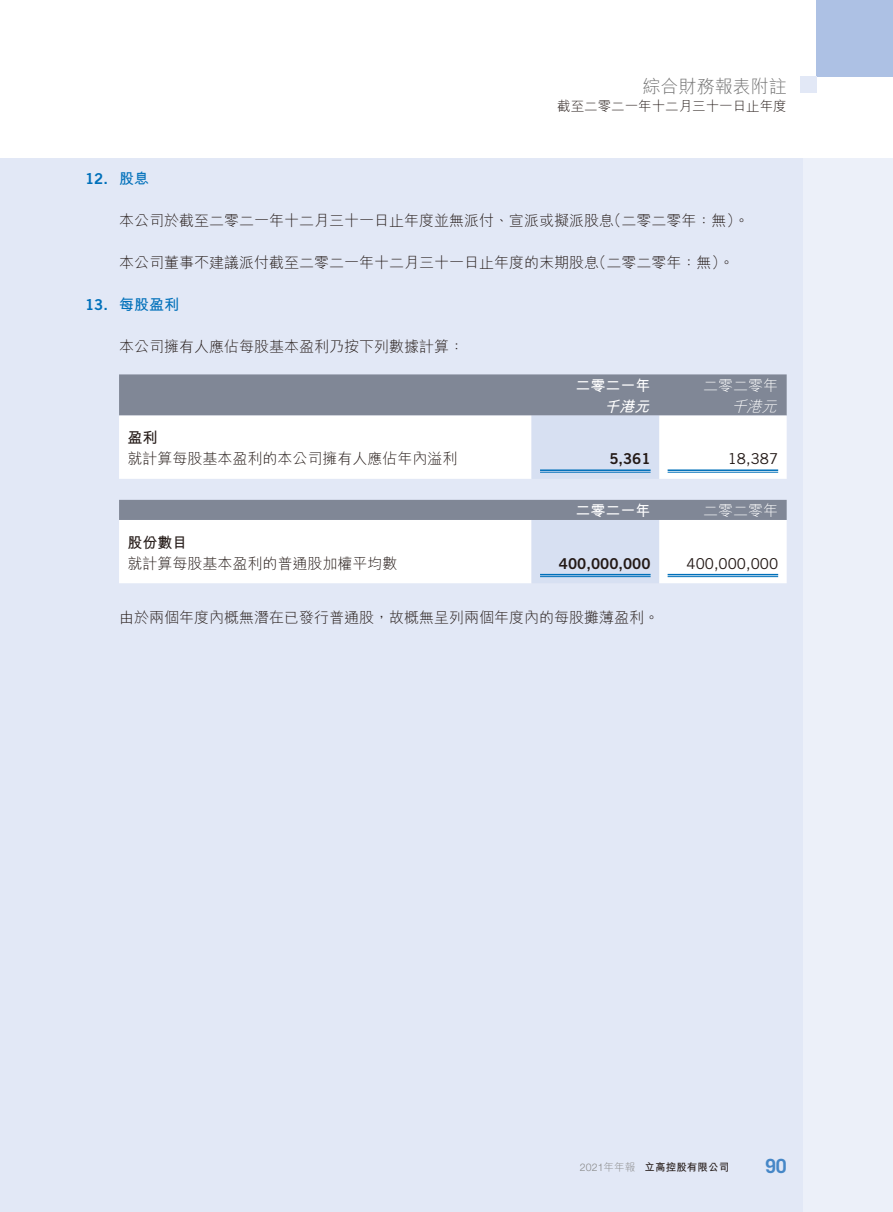
<style>
.page{position:relative;width:893px;height:1212px;background:#fff}
.page>*{position:absolute;margin:0;border:0;box-sizing:border-box;transform-origin:0 0}
.t1{font:700 19.5px "Trade Gothic LT Std";color:#4687c7}
.t2{font:18px "M Hei HK Light E Ten B5 H";color:#717171}
.t3{font:15px "M Hei HK Light E Ten B5 H";color:#231916}
.t4{font:15px "Trade Gothic LT Std";color:#231916}
.t5{font:15px "Trade Gothic LT Std Bd 2";color:#231916}
.t6{font:15px "M Hei HK Bold E Ten B5 H";color:#fff}
.t7{font:15px "M Hei HK Light E Ten B5 H";color:#fff}
.t8{font:15px "M Hei HK Bold E Ten B5 H";color:#0070ba}
.t9{font:15px "M Hei HK Bold E Ten B5 H";color:#231916}
.t10{font:15px "Trade Gothic LT Std Bd 2";color:#0070ba}
.t11{font:italic 15px "M Hei HK Bold E Ten B5 H";color:#fff}
.t12{font:italic 15px "M Hei HK Light E Ten B5 H";color:#fff}
.t13{font:13.5px "M Hei HK Light E Ten B5 H";color:#231916}
.t14{font:10.5px "M Hei HK Bold E Ten B5 H";letter-spacing:.01em;color:#231916}
.s1{font-family:"M Hei HK Bold E Ten B5 H"}
.s2{font-family:"Trade Gothic LT Std Bd 2"}
.s3{font-family:"Helvetica Neue LT Std";font-weight:300;color:#898989}
.s4{font-family:"M Hei HK Light E Ten B5 H";color:#898989}
</style>
<div class="page">
<div style="left:816px;top:0;width:77px;height:77px;background:#adc1e4"></div>
<div style="left:800px;top:77px;width:16px;height:16px;background:#e2e8f6"></div>
<div style="left:0;top:158px;width:893px;height:1054px;background:#ecf0f9"></div>
<div style="left:0;top:158px;width:803px;height:1054px;background:#e2e8f6"></div>
<svg style="left:119px;top:374px;width:668px;height:105px;background:#c8ccd4"></svg>
<hr style="left:540px;top:469px;width:111px;height:2px;background:#0070ba">
<hr style="left:540px;top:472px;width:111px;height:1px;background:#0070ba">
<hr style="left:668px;top:469px;width:110px;height:2px;background:#0070ba">
<hr style="left:668px;top:472px;width:110px;height:1px;background:#0070ba">
<svg style="left:119px;top:500px;width:668px;height:83px;background:#d9dde3"></svg>
<hr style="left:540px;top:574px;width:111px;height:1px;background:#0070ba">
<hr style="left:540px;top:576px;width:111px;height:1px;background:#0070ba">
<hr style="left:668px;top:574px;width:110px;height:1px;background:#0070ba">
<hr style="left:668px;top:576px;width:110px;height:1px;background:#0070ba">
<p class="t2" style="left:643px;top:79px;width:146px">綜合財務報表附註</p>
<p class="t13" style="left:557px;top:101px;width:231px">截至二零二一年十二月三十一日止年度</p>
<p class="t10" style="left:85px;top:173px;width:66px">12. <span class="s1">股息</span></p>
<p class="t3" style="left:119px;top:214px;width:632px">本公司於截至二零二一年十二月三十一日止年度並無派付、宣派或擬派股息（二零二零年：無）。</p>
<p class="t3" style="left:119px;top:256px;width:617px">本公司董事不建議派付截至二零二一年十二月三十一日止年度的末期股息（二零二零年：無）。</p>
<p class="t8" style="left:85px;top:298px;width:96px"><span class="s2">13.</span> 每股盈利</p>
<p class="t3" style="left:119px;top:340px;width:347px">本公司擁有人應佔每股基本盈利乃按下列數據計算：</p>
<p class="t6" style="left:576px;top:379px;width:76px">二零二一年</p>
<p class="t7" style="left:703px;top:379px;width:76px">二零二零年</p>
<p class="t11" style="left:604px;top:400px;width:50px">千港元</p>
<p class="t12" style="left:732px;top:400px;width:51px">千港元</p>
<p class="t9" style="left:128px;top:432px;width:31px">盈利</p>
<p class="t3" style="left:128px;top:453px;width:331px">就計算每股基本盈利的本公司擁有人應佔年內溢利</p>
<p class="t5" style="left:609px;top:453px;width:43px">5,361</p>
<p class="t4" style="left:728px;top:453px;width:52px">18,387</p>
<p class="t6" style="left:576px;top:505px;width:76px">二零二一年</p>
<p class="t7" style="left:703px;top:505px;width:76px">二零二零年</p>
<p class="t9" style="left:128px;top:536px;width:61px">股份數目</p>
<p class="t3" style="left:128px;top:557px;width:271px">就計算每股基本盈利的普通股加權平均數</p>
<p class="t5" style="left:559px;top:558px;width:93px">400,000,000</p>
<p class="t4" style="left:686px;top:558px;width:93px">400,000,000</p>
<p class="t3" style="left:119px;top:612px;width:541px">由於兩個年度內概無潛在已發行普通股，故概無呈列兩個年度內的每股攤薄盈利。</p>
<p class="t14" style="left:580px;top:1163px;width:151px"><span class="s3">2021</span><span class="s4">年年報</span> 立高控股有限公司</p>
<h1 class="t1" style="left:765px;top:1159px;width:23px">90</h1>
</div>
